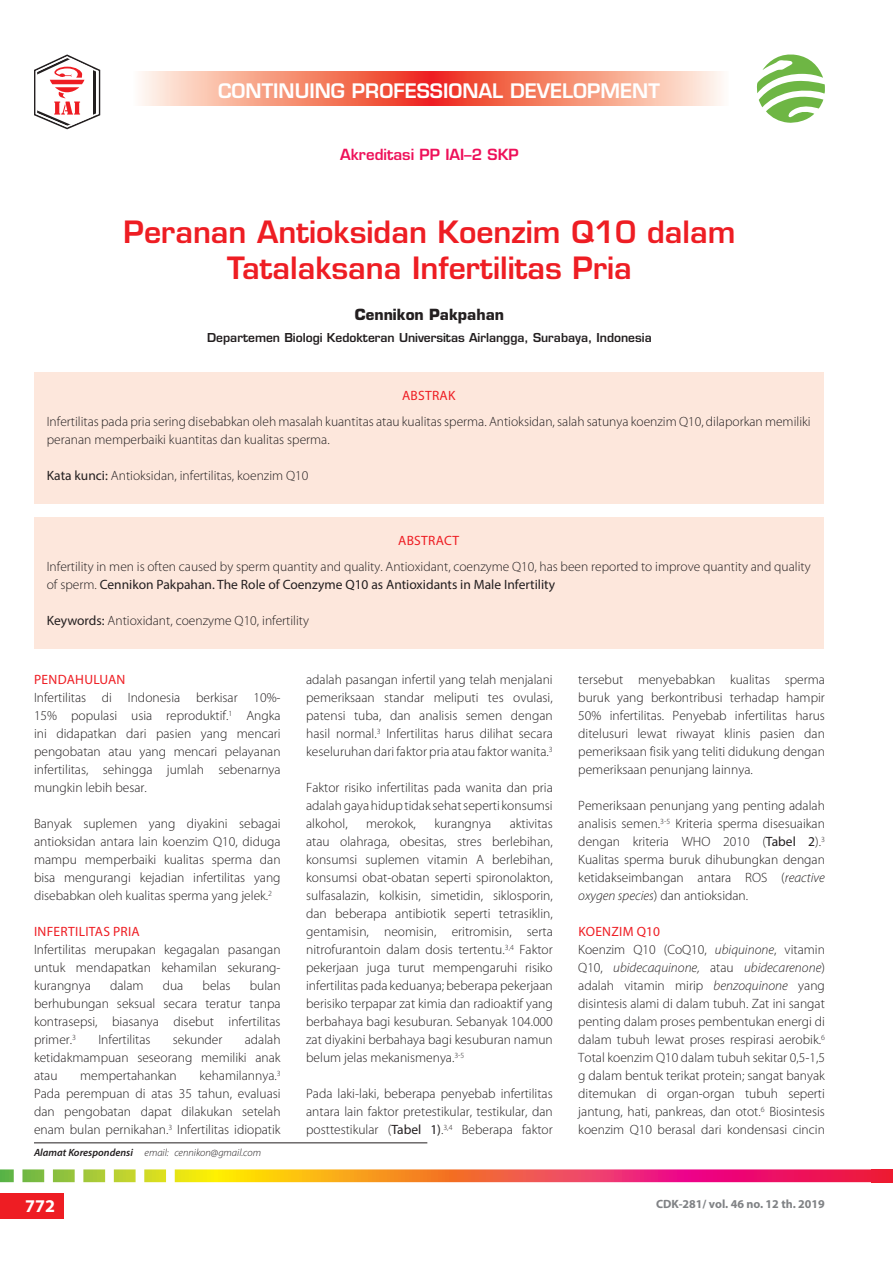
<style>
.page{position:relative;width:893px;height:1263px;background:#fff}
.page>*{position:absolute;margin:0;border:0;box-sizing:border-box;transform-origin:0 0}
.t1{font:600 30px/36px "Eurostile LT Std";color:#ee1d23;text-align:center}
.t2{font:600 19.5px "Eurostile LT Std";color:#fff}
.t3{font:700 18px "Myriad Pro";color:#fff}
.t4{font:600 15px "Eurostile LT Std";color:#ee1059}
.t5{font:700 15px "Eurostile LT Std";color:#231f20}
.t6{font:300 13.5px/18px "Myriad Pro";color:#231f20;text-align:justify}
.t7{font:13.5px "Myriad Pro";letter-spacing:.02em;color:#ee1d23}
.t8{font:600 12px "Eurostile LT Std";color:#231f20}
.t9{font:700 12px "Myriad Pro";color:#808285}
.t10{font:italic 600 10.5px "Myriad Pro";color:#231f20}
.t11{font:italic 300 10.5px "Myriad Pro";color:#231f20}
.s1{font-weight:400}
.s2{font-weight:300}
.s3{font-style:italic}
.s4{font-weight:400;color:#ee1d23}
</style>
<div class="page">
<div style="left:0;top:1193px;width:64px;height:25px;background:#ee1d23"></div>
<svg style="left:0;top:1169px;width:893px;height:13px;background:#e87d50"></svg>
<hr style="left:34px;top:1142px;width:393px;height:1px;background:#231f20">
<svg style="left:141px;top:72px;width:290px;height:33px;background:#f5917b"></svg>
<svg style="left:431px;top:72px;width:291px;height:33px;background:#f5917b"></svg>
<svg style="left:34px;top:54px;width:66px;height:75px"></svg>
<svg style="left:756px;top:54px;width:69px;height:69px"></svg>
<div style="left:34px;top:373px;width:789px;height:131px;background:#fde7dc"></div>
<div style="left:34px;top:517px;width:789px;height:131px;background:#fde7dc"></div>
<h2 class="t2" style="left:218px;top:79px;width:443px">CONTINUING PROFESSIONAL DEVELOPMENT</h2>
<p class="t4" style="left:340px;top:145px;width:180px">Akreditasi PP IAI–2 SKP</p>
<h1 class="t1" style="left:124px;top:214px;width:613px">Peranan Antioksidan Koenzim Q10 dalam<br>Tatalaksana Infertilitas Pria</h1>
<p class="t5" style="left:355px;top:306px;width:151px">Cennikon Pakpahan</p>
<p class="t8" style="left:207px;top:330px;width:446px">Departemen Biologi Kedokteran Universitas Airlangga, Surabaya, Indonesia</p>
<p class="t7" style="left:402px;top:387px;width:55px">ABSTRAK</p>
<p class="t6" style="left:47px;top:413px;width:765px">Infertilitas pada pria sering disebabkan oleh masalah kuantitas atau kualitas sperma. Antioksidan, salah satunya koenzim Q10, dilaporkan memiliki peranan memperbaiki kuantitas dan kualitas sperma.</p>
<p class="t6" style="left:47px;top:467px;width:263px"><span class="s1">Kata kunci:</span> Antioksidan, infertilitas, koenzim Q10</p>
<p class="t7" style="left:398px;top:532px;width:63px">ABSTRAcT</p>
<p class="t6" style="left:47px;top:557px;width:765px">Infertility in men is often caused by sperm quantity and quality. Antioxidant, coenzyme Q10, has been reported to improve quantity and quality of sperm. <span class="s1">cennikon Pakpahan. The Role of coenzyme Q10 as Antioxidants in Male Infertility</span></p>
<p class="t6" style="left:47px;top:611px;width:264px"><span class="s1">Keywords:</span> Antioxidant, coenzyme Q10, infertility</p>
<p class="t7" style="left:34px;top:671px;width:93px">PENDAHULUAN</p>
<p class="t6" style="left:34px;top:689px;width:248px">Infertilitas di Indonesia berkisar 10%- 15% populasi usia reproduktif.<sup>1</sup> Angka ini didapatkan dari pasien yang mencari pengobatan atau yang mencari pelayanan infertilitas, sehingga jumlah sebenarnya mungkin lebih besar.</p>
<p class="t6" style="left:34px;top:815px;width:248px">Banyak suplemen yang diyakini sebagai antioksidan antara lain koenzim Q10, diduga mampu memperbaiki kualitas sperma dan bisa mengurangi kejadian infertilitas yang disebabkan oleh kualitas sperma yang jelek.<sup>2</sup></p>
<p class="t7" style="left:34px;top:923px;width:107px">INFERTILITAS PRIA</p>
<p class="t6" style="left:34px;top:941px;width:248px">Infertilitas merupakan kegagalan pasangan untuk mendapatkan kehamilan sekurang&shy;kurangnya</p>
<p class="t6" style="left:34px;top:977px;width:248px;text-indent:216px">bulan berhubungan seksual secara teratur tanpa kontrasepsi, biasanya disebut infertilitas primer.<sup>3</sup></p>
<p class="t6" style="left:110px;top:977px;width:35px">dalam</p>
<p class="t6" style="left:163px;top:977px;width:22px">dua</p>
<p class="t6" style="left:203px;top:977px;width:30px">belas</p>
<p class="t6" style="left:98px;top:1031px;width:54px">Infertilitas</p>
<p class="t6" style="left:173px;top:1031px;width:51px">sekunder</p>
<p class="t6" style="left:34px;top:1031px;width:248px;text-indent:211px">adalah ketidakmampuan seseorang memiliki anak atau</p>
<p class="t6" style="left:34px;top:1067px;width:248px;text-indent:165px">kehamilannya.<sup>3<br></sup>Pada perempuan di atas 35 tahun, evaluasi dan pengobatan dapat dilakukan setelah enam bulan pernikahan.<sup>3</sup> Infertilitas idiopatik</p>
<p class="t6" style="left:80px;top:1067px;width:98px">mempertahankan</p>
<p class="t11" style="left:174px;top:1146px;width:88px">cennikon@gmail.com</p>
<p class="t10" style="left:34px;top:1145px;width:136px">Alamat Korespondensi <span class="s2">email:</span></p>
<p class="t6" style="left:306px;top:671px;width:248px">adalah pasangan infertil yang telah menjalani pemeriksaan standar meliputi tes ovulasi, patensi tuba, dan analisis semen dengan hasil normal.<sup>3</sup> Infertilitas harus dilihat secara keseluruhan dari faktor pria atau faktor wanita.<sup>3</sup></p>
<p class="t6" style="left:306px;top:779px;width:248px">Faktor risiko infertilitas pada wanita dan pria adalah gaya hidup tidak sehat seperti konsumsi alkohol,</p>
<p class="t6" style="left:306px;top:815px;width:248px;text-indent:204px">aktivitas atau olahraga, obesitas, stres berlebihan, konsumsi suplemen vitamin A berlebihan, konsumsi obat-obatan seperti spironolakton, sulfasalazin, kolkisin, simetidin, siklosporin, dan beberapa antibiotik seperti tetrasiklin, gentamisin, neomisin, eritromisin, serta nitrofurantoin dalam dosis tertentu.<sup>3,4</sup> Faktor pekerjaan juga turut mempengaruhi risiko infertilitas pada keduanya; beberapa pekerjaan berisiko terpapar zat kimia dan radioaktif yang berbahaya bagi kesuburan. Sebanyak 104.000 zat diyakini berbahaya bagi kesuburan namun belum jelas mekanismenya.<sup>3-5</sup></p>
<p class="t6" style="left:306px;top:1085px;width:248px">Pada laki-laki, beberapa penyebab infertilitas antara lain faktor pretestikular, testikular, dan posttestikular (<span class="s1">Tabel 1)</span>.<sup>3,4</sup> Beberapa faktor</p>
<p class="t6" style="left:366px;top:815px;width:51px">merokok,</p>
<p class="t6" style="left:434px;top:815px;width:58px">kurangnya</p>
<p class="t6" style="left:578px;top:671px;width:248px">tersebut menyebabkan kualitas sperma buruk yang berkontribusi terhadap hampir 50% infertilitas. Penyebab infertilitas harus ditelusuri lewat riwayat klinis pasien dan pemeriksaan fisik yang teliti didukung dengan pemeriksaan penunjang lainnya.</p>
<p class="t6" style="left:578px;top:797px;width:248px">Pemeriksaan penunjang yang penting adalah analisis semen.<sup>3-5</sup> Kriteria sperma disesuaikan dengan kriteria WHO 2010 (<span class="s1">Tabel 2</span>).<sup>3<br></sup>Kualitas sperma buruk dihubungkan dengan ketidakseimbangan antara ROS (<span class="s3">reactive oxygen species</span>) dan antioksidan.</p>
<p class="t6" style="left:578px;top:923px;width:248px;text-align:left"><span class="s4">KOENZIM Q10<br></span>Koenzim Q10 (CoQ10, <span class="s3">ubiquinone</span>, vitamin Q10, <span class="s3">ubidecaquinone,</span> atau <span class="s3">ubidecarenone</span>) adalah vitamin mirip <span class="s3">benzoquinone</span> yang disintesis alami di dalam tubuh. Zat ini sangat penting dalam proses pembentukan energi di dalam tubuh lewat proses respirasi aerobik.<sup>6<br></sup>Total koenzim Q10 dalam tubuh sekitar 0,5-1,5 g dalam bentuk terikat protein; sangat banyak ditemukan di organ-organ tubuh seperti jantung, hati, pankreas, dan otot.<sup>6</sup> Biosintesis koenzim Q10 berasal dari kondensasi cincin</p>
<h3 class="t3" style="left:25px;top:1194px;width:31px">772</h3>
<p class="t9" style="left:656px;top:1196px;width:170px">CDK-281/ vol. 46 no. 12 th. 2019</p>
</div>
